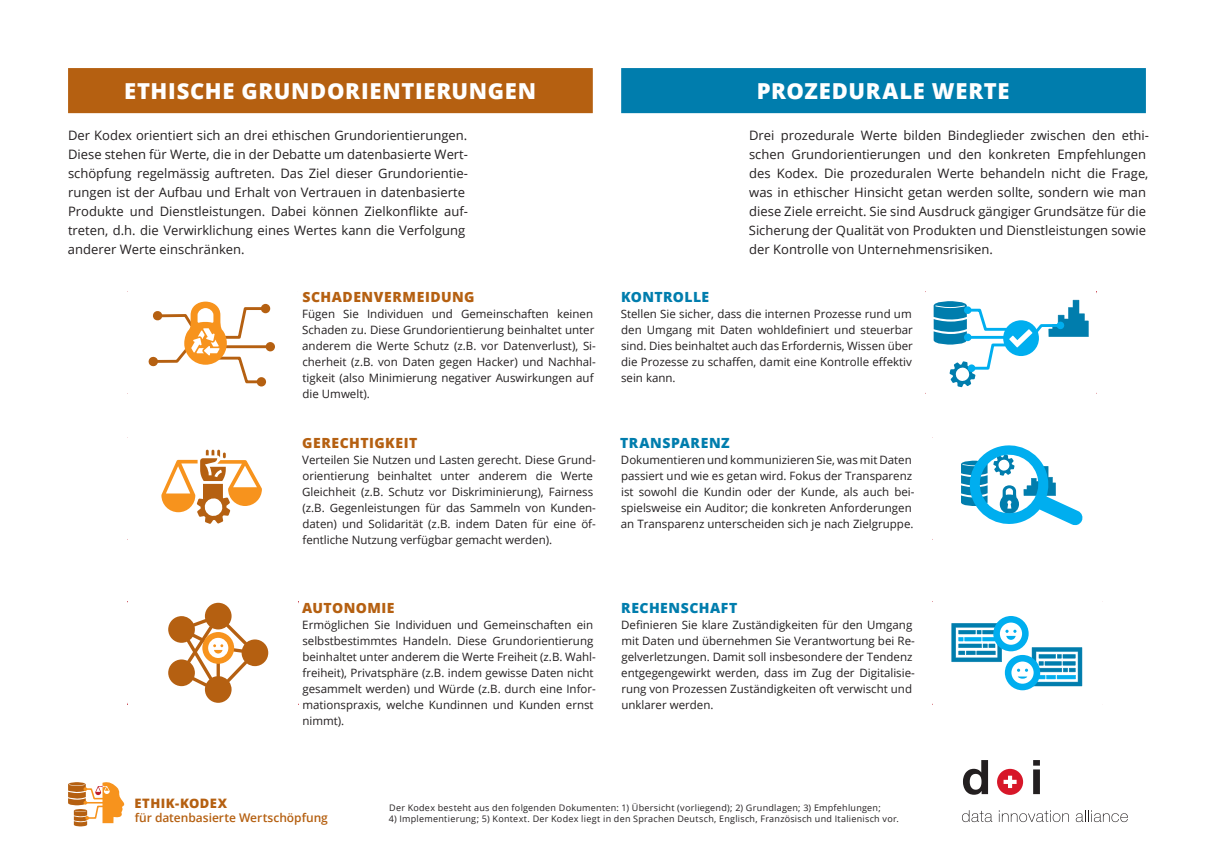
<style>
.page{position:relative;width:1214px;height:865px;background:#fff}
.page>*{position:absolute;margin:0;border:0;box-sizing:border-box;transform-origin:0 0}
.t1{font:800 22px "Open Sans";letter-spacing:.03em;color:#fff}
.t2{font:800 14px "Open Sans";letter-spacing:.035em;color:#b56011}
.t3{font:800 14px "Open Sans";letter-spacing:.035em;color:#007dad}
.t4{font:13px/19px "Open Sans";color:#231f20}
.t5{font:800 13px "Open Sans";letter-spacing:.035em;color:#b56011}
.t6{font:600 12px "Open Sans";color:#b56011}
.t7{font:11.5px/16px "Open Sans";color:#231f20}
.t8{font:9px "Open Sans";letter-spacing:.03em;color:#231f20}
</style>
<div class="page">
<svg style="left:148px;top:301px;width:127px;height:86px"></svg>
<svg style="left:161px;top:449px;width:101px;height:75px"></svg>
<svg style="left:168px;top:602px;width:101px;height:101px"></svg>
<svg style="left:925px;top:299px;width:164px;height:95px"></svg>
<svg style="left:932px;top:437px;width:151px;height:89px"></svg>
<svg style="left:932px;top:616px;width:151px;height:88px"></svg>
<svg style="left:68px;top:782px;width:57px;height:44px"></svg>
<div style="left:68px;top:68px;width:524px;height:45px;background:#b56011"></div>
<div style="left:621px;top:68px;width:524px;height:45px;background:#007dad"></div>
<svg style="left:963px;top:760px;width:24px;height:34px"></svg>
<svg style="left:1033px;top:760px;width:6px;height:34px"></svg>
<svg style="left:997px;top:768px;width:25px;height:27px"></svg>
<svg style="left:962px;top:810px;width:30px;height:12px"></svg>
<svg style="left:998px;top:810px;width:70px;height:12px"></svg>
<svg style="left:1075px;top:810px;width:52px;height:12px"></svg>
<p class="t1" style="left:124px;top:74px;width:413px">ETHISCHE GRUNDORIENTIERUNGEN</p>
<p class="t1" style="left:756px;top:74px;width:254px">PROZEDURALE WERTE</p>
<p class="t4" style="left:68px;top:125px;width:401px">Der Kodex orientiert sich an drei ethischen Grundorientierungen.<br>Diese stehen für Werte, die in der Debatte um datenbasierte Wert&shy;schöpfung regelmässig auftreten. Das Ziel dieser Grundorientie&shy;rungen ist der Aufbau und Erhalt von Vertrauen in datenbasierte Produkte und Dienstleistungen. Dabei können Zielkonflikte auf&shy;treten, d.h. die Verwirklichung eines Wertes kann die Verfolgung anderer Werte einschränken.</p>
<p class="t4" style="left:748px;top:125px;width:401px">Drei prozedurale Werte bilden Bindeglieder zwischen den ethi&shy;schen Grundorientierungen und den konkreten Empfehlungen des Kodex. Die prozeduralen Werte behandeln nicht die Frage, was in ethischer Hinsicht getan werden sollte, sondern wie man diese Ziele erreicht. Sie sind Ausdruck gängiger Grundsätze für die Sicherung der Qualität von Produkten und Dienstleistungen sowie der Kontrolle von Unternehmensrisiken.</p>
<p class="t2" style="left:302px;top:287px;width:173px">SCHADENVERMEIDUNG</p>
<p class="t7" style="left:302px;top:306px;width:295px">Fügen Sie Individuen und Gemeinschaften keinen Schaden zu. Diese Grundorientierung beinhaltet unter anderem die Werte Schutz (z.B. vor Datenverlust), Si&shy;cherheit (z.B. von Daten gegen Hacker) und Nachhal&shy;tigkeit (also Minimierung negativer Auswirkungen auf die Umwelt).</p>
<p class="t2" style="left:302px;top:432px;width:117px">GERECHTIGKEIT</p>
<p class="t7" style="left:302px;top:452px;width:295px">Verteilen Sie Nutzen und Lasten gerecht. Diese Grund&shy;orientierung beinhaltet unter anderem die Werte Gleichheit (z.B. Schutz vor Diskriminierung), Fairness (z.B. Gegenleistungen für das Sammeln von Kunden&shy;daten) und Solidarität (z.B. indem Daten für eine öf&shy;fentliche Nutzung verfügbar gemacht werden).</p>
<p class="t2" style="left:302px;top:597px;width:94px">AUTONOMIE</p>
<p class="t7" style="left:302px;top:616px;width:295px">Ermöglichen Sie Individuen und Gemeinschaften ein selbstbestimmtes Handeln. Diese Grundorientierung beinhaltet unter anderem die Werte Freiheit (z.B. Wahl&shy;freiheit), Privatsphäre (z.B. indem gewisse Daten nicht gesammelt werden) und Würde (z.B. durch eine Infor&shy;mationspraxis, welche Kundinnen und Kunden ernst nimmt).</p>
<p class="t3" style="left:621px;top:287px;width:90px">KONTROLLE</p>
<p class="t7" style="left:620px;top:306px;width:294px;text-align:justify">Stellen Sie sicher, dass die internen Prozesse rund um den Umgang mit Daten wohldefiniert und steuerbar sind. Dies beinhaltet auch das Erfordernis, Wissen über die Prozesse zu schaffen, damit eine Kontrolle effektiv sein kann.</p>
<p class="t3" style="left:620px;top:432px;width:111px">TRANSPARENZ</p>
<p class="t7" style="left:620px;top:452px;width:295px">Dokumentieren und kommunizieren Sie, was mit Daten passiert und wie es getan wird. Fokus der Transparenz ist sowohl die Kundin oder der Kunde, als auch bei&shy;spielsweise ein Auditor; die konkreten Anforderungen an Transparenz unterscheiden sich je nach Zielgruppe.</p>
<p class="t3" style="left:621px;top:597px;width:118px">RECHENSCHAFT</p>
<p class="t7" style="left:621px;top:616px;width:295px">Definieren Sie klare Zuständigkeiten für den Umgang mit Daten und übernehmen Sie Verantwortung bei Re&shy;gelverletzungen. Damit soll insbesondere der Tendenz entgegengewirkt werden, dass im Zug der Digitalisie&shy;rung von Prozessen Zuständigkeiten oft verwischt und unklarer werden.</p>
<p class="t5" style="left:135px;top:793px;width:94px">ETHIK-KODEX</p>
<p class="t6" style="left:135px;top:809px;width:195px">für datenbasierte Wertschöpfung</p>
<p class="t8" style="left:389px;top:801px;width:493px">Der Kodex besteht aus den folgenden Dokumenten: 1) Übersicht (vorliegend); 2) Grundlagen; 3) Empfehlungen;</p>
<p class="t8" style="left:388px;top:812px;width:511px">4) Implementierung; 5) Kontext. Der Kodex liegt in den Sprachen Deutsch, Englisch, Französisch und Italienisch vor.</p>
</div>
